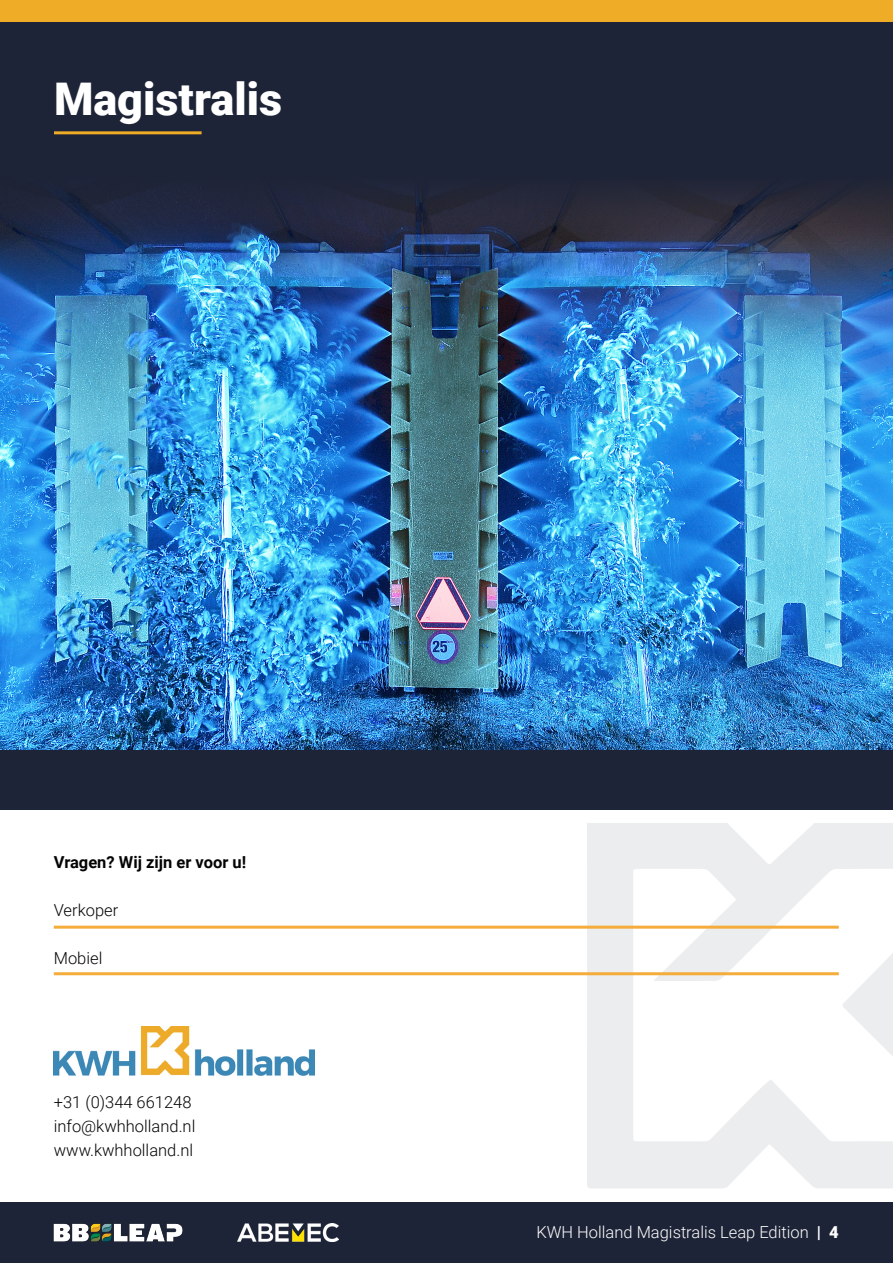
<style>
.page{position:relative;width:893px;height:1263px;background:#fff}
.page>*{position:absolute;margin:0;border:0;box-sizing:border-box;transform-origin:0 0}
.t1{font:900 45px "Roboto";color:#fff}
.t2{font:300 16.5px "Roboto";color:#040503}
.t3{font:300 16.5px "Roboto";color:#fff}
.t4{font:700 16.5px "Roboto";color:#040503}
.s1{font-weight:900}
</style>
<div class="page">
<div style="left:0;top:0;width:893px;height:22px;background:#eeac27"></div>
<div style="left:0;top:1202px;width:893px;height:61px;background:#1e2437"></div>
<img style="left:237px;top:1223px;width:101px;height:19px">
<img style="left:53px;top:1223px;width:130px;height:19px">
<svg style="left:587px;top:823px;width:306px;height:365px"></svg>
<img style="left:0;top:242px;width:893px;height:508px">
<hr style="left:54px;top:972px;width:785px;height:3px;background:#f4ac3b">
<hr style="left:54px;top:926px;width:785px;height:3px;background:#f4ac3b">
<img style="left:54px;top:1026px;width:260px;height:50px">
<div style="left:0;top:22px;width:893px;height:153px;background:#1e2437"></div>
<hr style="left:54px;top:131px;width:148px;height:3px;background:#eeac27">
<svg style="left:0;top:175px;width:893px;height:67px;background:#25293d"></svg>
<div style="left:0;top:750px;width:893px;height:59px;background:#1e2437"></div>
<p class="t1" style="left:54px;top:68px;width:230px">Magistralis</p>
<p class="t4" style="left:54px;top:851px;width:194px">Vragen? Wij zijn er voor u!</p>
<p class="t2" style="left:54px;top:899px;width:66px">Verkoper</p>
<p class="t2" style="left:54px;top:947px;width:50px">Mobiel</p>
<p class="t2" style="left:54px;top:1091px;width:139px">+31 (0)344 661248</p>
<p class="t2" style="left:54px;top:1115px;width:143px">info@kwhholland.nl</p>
<p class="t2" style="left:54px;top:1139px;width:141px">www.kwhholland.nl</p>
<p class="t3" style="left:536px;top:1221px;width:304px">KWH Holland Magistralis Leap Edition <span class="s1">| 4</span></p>
</div>
